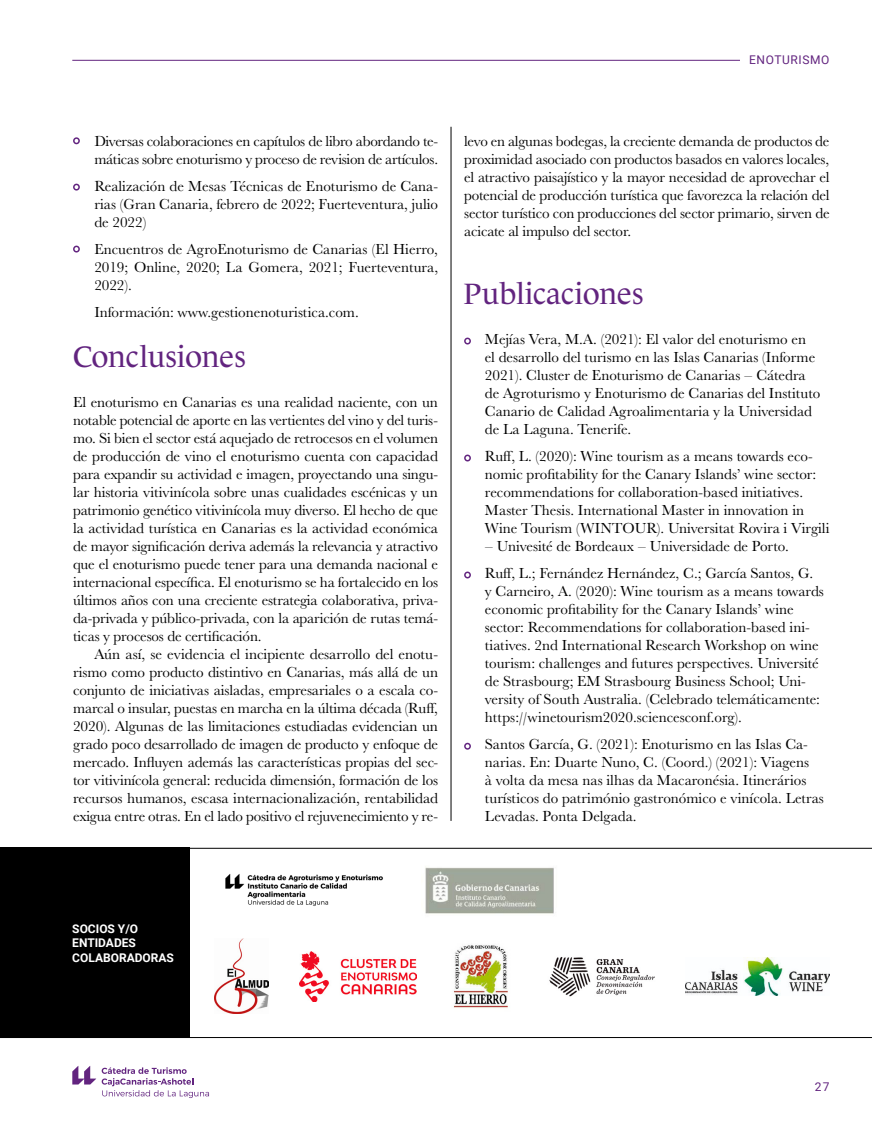
<style>
.page{position:relative;width:872px;height:1123px;background:#fff}
.page>*{position:absolute;margin:0;border:0;box-sizing:border-box;transform-origin:0 0}
.t1{font:30px "Le Monde Journal Std";color:#62247f}
.t2{font:15px/18px "Baskerville URW";color:#000;text-align:justify}
.t3{font:15px/18px "Baskerville URW";letter-spacing:-.02em;color:#000}
.t4{font:700 12px/14.4px "Roboto";color:#fff}
.t5{font:12px "Roboto";letter-spacing:.05em;color:#62247f}
</style>
<div class="page">
<hr style="left:72px;top:60px;width:757px;height:1px;background:#62247f">
<svg style="left:102px;top:1067px;width:107px;height:31px"></svg>
<svg style="left:72px;top:1066px;width:24px;height:18px"></svg>
<hr style="left:0;top:848px;width:872px;height:1px;background:#000">
<div style="left:0;top:848px;width:190px;height:189px;background:#000"></div>
<hr style="left:0;top:1037px;width:872px;height:1px;background:#000">
<div style="left:73px;top:137px;width:7px;height:7px;border:2px solid #62247f;border-radius:50%"></div>
<div style="left:73px;top:184px;width:7px;height:6px;border:2px solid #62247f;border-radius:50%"></div>
<div style="left:73px;top:246px;width:7px;height:6px;border:2px solid #62247f;border-radius:50%"></div>
<div style="left:464px;top:337px;width:7px;height:7px;border:2px solid #62247f;border-radius:50%"></div>
<div style="left:464px;top:454px;width:7px;height:7px;border:2px solid #62247f;border-radius:50%"></div>
<div style="left:464px;top:571px;width:7px;height:7px;border:2px solid #62247f;border-radius:50%"></div>
<div style="left:464px;top:742px;width:7px;height:7px;border:2px solid #62247f;border-radius:50%"></div>
<div style="left:740px;top:55px;width:89px;height:16px;background:#fff"></div>
<hr style="left:450px;top:127px;width:1px;height:694px;background:#000">
<img style="left:425px;top:867px;width:129px;height:47px">
<img style="left:225px;top:874px;width:158px;height:32px">
<img style="left:215px;top:939px;width:53px;height:74px">
<img style="left:299px;top:951px;width:117px;height:50px">
<img style="left:453px;top:945px;width:55px;height:63px">
<img style="left:549px;top:957px;width:106px;height:40px">
<img style="left:685px;top:957px;width:144px;height:38px">
<p class="t5" style="left:749px;top:52px;width:82px">ENOTURISMO</p>
<p class="t3" style="left:94px;top:131px;width:345px">Diversas colaboraciones en capítulos de libro abordando te&shy;máticas sobre enoturismo y proceso de revision de artículos.</p>
<p class="t2" style="left:94px;top:176px;width:345px">Realización de Mesas Técnicas de Enoturismo de Cana&shy;rias (Gran Canaria, febrero de 2022; Fuerteventura, julio de 2022)</p>
<p class="t2" style="left:94px;top:239px;width:345px">Encuentros de AgroEnoturismo de Canarias (El Hierro, 2019; Online, 2020; La Gomera, 2021; Fuerteventura, 2022).</p>
<p class="t2" style="left:94px;top:302px;width:266px">Información: www.gestionenoturistica.com.</p>
<h1 class="t1" style="left:73px;top:340px;width:174px">Conclusiones</h1>
<p class="t2" style="left:73px;top:392px;width:366px">El enoturismo en Canarias es una realidad naciente, con un notable potencial de aporte en las vertientes del vino y del turis&shy;mo. Si bien el sector está aquejado de retrocesos en el volumen de producción de vino el enoturismo cuenta con capacidad para expandir su actividad e imagen, proyectando una singu&shy;lar historia vitivinícola sobre unas cualidades escénicas y un patrimonio genético vitivinícola muy diverso. El hecho de que la actividad turística en Canarias es la actividad económica de mayor significación deriva además la relevancia y atractivo que el enoturismo puede tener para una demanda nacional e internacional específica. El enoturismo se ha fortalecido en los últimos años con una creciente estrategia colaborativa, priva&shy;da-privada y público-privada, con la aparición de rutas temá&shy;ticas y procesos de certificación.</p>
<p class="t2" style="left:73px;top:644px;width:366px;text-indent:21px">Aún así, se evidencia el incipiente desarrollo del enotu&shy;rismo como producto distintivo en Canarias, más allá de un conjunto de iniciativas aisladas, empresariales o a escala co&shy;marcal o insular, puestas en marcha en la última década (Ruff, 2020). Algunas de las limitaciones estudiadas evidencian un grado poco desarrollado de imagen de producto y enfoque de mercado. Influyen además las características propias del sec&shy;tor vitivinícola general: reducida dimensión, formación de los recursos humanos, escasa internacionalización, rentabilidad exigua entre otras. En el lado positivo el rejuvenecimiento y re-</p>
<p class="t2" style="left:464px;top:131px;width:367px">levo en algunas bodegas, la creciente demanda de productos de proximidad asociado con productos basados en valores locales, el atractivo paisajístico y la mayor necesidad de aprovechar el potencial de producción turística que favorezca la relación del sector turístico con producciones del sector primario, sirven de acicate al impulso del sector.</p>
<h1 class="t1" style="left:463px;top:277px;width:181px">Publicaciones</h1>
<p class="t2" style="left:485px;top:329px;width:337px;text-align:left">Mejías Vera, M.A. (2021): El valor del enoturismo en<br>el desarrollo del turismo en las Islas Canarias (Informe 2021). Cluster de Enoturismo de Canarias – Cátedra de Agroturismo y Enoturismo de Canarias del Instituto Canario de Calidad Agroalimentaria y la Universidad de La Laguna. Tenerife.</p>
<p class="t2" style="left:485px;top:446px;width:346px;text-align:left">Ruff, L. (2020): Wine tourism as a means towards eco&shy;nomic profitability for the Canary Islands’ wine sector: recommendations for collaboration-based initiatives.<br>Master Thesis. International Master in innovation in Wine Tourism (WINTOUR). Universitat Rovira i Virgili</p>
<p class="t2" style="left:485px;top:532px;width:330px;line-height:27px">– Univesité de Bordeaux – Universidade de Porto.<br>Ruff, L.; Fernández Hernández, C.; García Santos, G.</p>
<p class="t2" style="left:485px;top:581px;width:340px;text-align:left">y Carneiro, A. (2020): Wine tourism as a means towards economic profitability for the Canary Islands’ wine sector: Recommendations for collaboration-based ini&shy;tiatives. 2nd International Research Workshop on wine tourism: challenges and futures perspectives. Université de Strasbourg; EM Strasbourg Business School; Uni&shy;versity of South Australia. (Celebrado telemáticamente: https://winetourism2020.sciencesconf.org).</p>
<p class="t2" style="left:485px;top:734px;width:340px;text-align:left">Santos García, G. (2021): Enoturismo en las Islas Ca&shy;narias. En: Duarte Nuno, C. (Coord.) (2021): Viagens<br>à volta da mesa nas ilhas da Macaronésia. Itinerários turísticos do património gastronómico e vinícola. Letras Levadas. Ponta Delgada.</p>
<p class="t4" style="left:72px;top:921px;width:103px">SOCIOS Y/O<br>ENTIDADES<br>COLABORADORAS</p>
<p class="t5" style="left:814px;top:1078px;width:16px">27</p>
</div>
